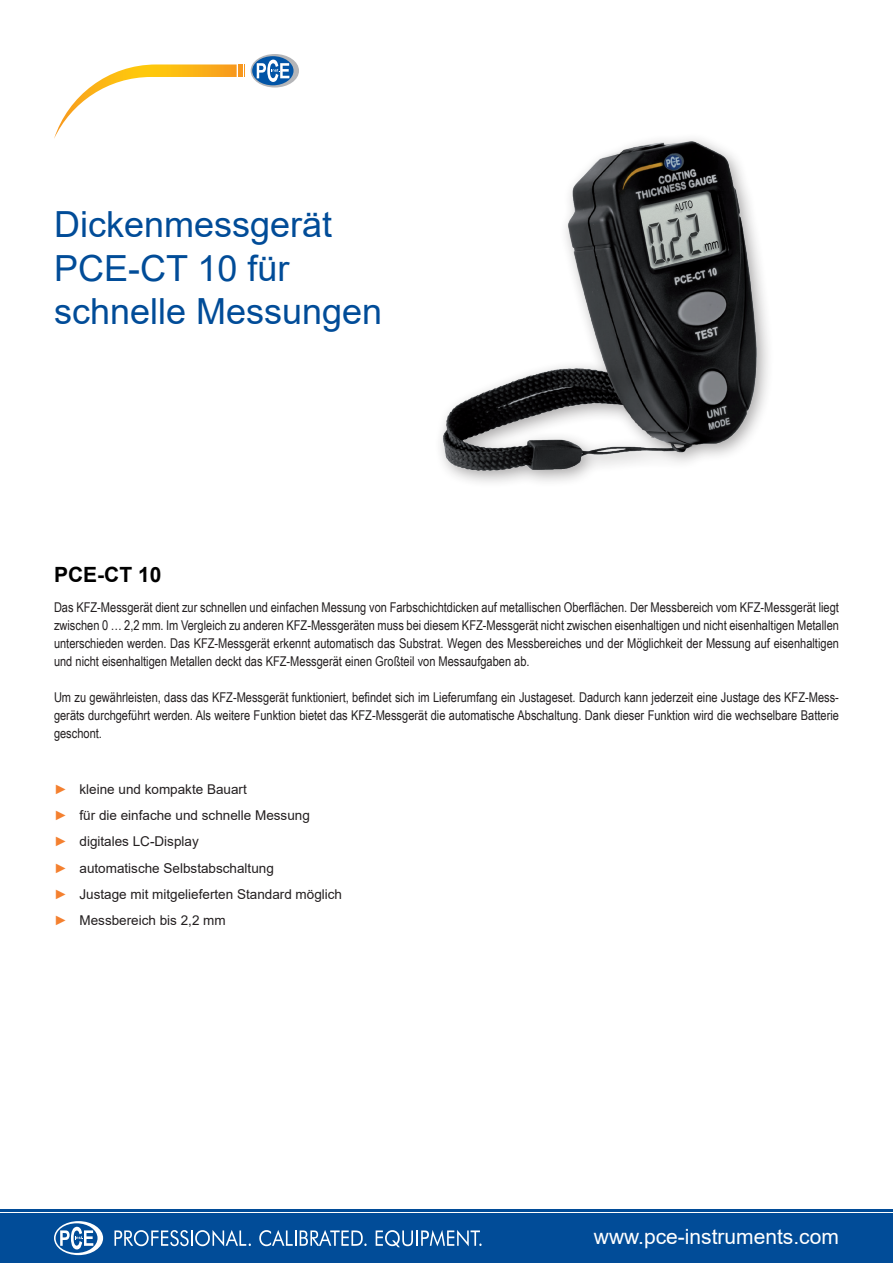
<style>
.page{position:relative;width:893px;height:1263px;background:#fff}
.page>*{position:absolute;margin:0;border:0;box-sizing:border-box;transform-origin:0 0}
.t1{font:36px/43.2px "Arial";color:#014c98}
.t2{font:21px "Arial";color:#fff}
.t3{font:700 21px "Arial";color:#000}
.t4{font:13.5px/18px "Arial Narrow";color:#231f20;text-align:justify}
.t5{font:13.5px/26.2px "Arial";color:#231f20}
.s1{color:#f4802f}
</style>
<div class="page">
<div style="left:0;top:1213px;width:893px;height:50px;background:#014c98"></div>
<svg style="left:251px;top:54px;width:48px;height:34px"></svg>
<svg style="left:252px;top:56px;width:42px;height:29px"></svg>
<svg style="left:257px;top:59px;width:32px;height:23px"></svg>
<svg style="left:54px;top:64px;width:191px;height:75px"></svg>
<svg style="left:54px;top:1221px;width:49px;height:34px"></svg>
<svg style="left:114px;top:1230px;width:137px;height:16px"></svg>
<svg style="left:259px;top:1230px;width:108px;height:16px"></svg>
<svg style="left:376px;top:1230px;width:106px;height:17px"></svg>
<hr style="left:0;top:1209px;width:893px;height:2px;background:#014c98">
<img style="left:440px;top:139px;width:328px;height:344px">
<h1 class="t1" style="left:54px;top:203px;width:330px">Dickenmessgerät<br>PCE-CT 10 für schnelle Messungen</h1>
<h2 class="t3" style="left:54px;top:559px;width:109px">PCE-CT 10</h2>
<p class="t4" style="left:54px;top:598px;width:786px">Das KFZ-Messgerät dient zur schnellen und einfachen Messung von Farbschichtdicken auf metallischen Oberflächen. Der Messbereich vom KFZ-Messgerät liegt zwischen 0 … 2,2 mm. Im Vergleich zu anderen KFZ-Messgeräten muss bei diesem KFZ-Messgerät nicht zwischen eisenhaltigen und nicht eisenhaltigen Metallen unterschieden werden. Das KFZ-Messgerät erkennt automatisch das Substrat. Wegen des Messbereiches und der Möglichkeit der Messung auf eisenhaltigen und nicht eisenhaltigen Metallen deckt das KFZ-Messgerät einen Großteil von Messaufgaben ab.</p>
<p class="t4" style="left:54px;top:688px;width:786px">Um zu gewährleisten, dass das KFZ-Messgerät funktioniert, befindet sich im Lieferumfang ein Justageset. Dadurch kann jederzeit eine Justage des KFZ-Mess&shy;geräts durchgeführt werden. Als weitere Funktion bietet das KFZ-Messgerät die automatische Abschaltung. Dank dieser Funktion wird die wechselbare Batterie geschont.</p>
<p class="t5" style="left:54px;top:776px;width:290px"><span class="s1">►</span> kleine und kompakte Bauart<br><span class="s1">►</span> für die einfache und schnelle Messung<br><span class="s1">►</span> digitales LC-Display<br><span class="s1">►</span> automatische Selbstabschaltung<br><span class="s1">►</span> Justage mit mitgelieferten Standard möglich <span class="s1">►</span> Messbereich bis 2,2 mm</p>
<h2 class="t2" style="left:594px;top:1222px;width:247px">www.pce-instruments.com</h2>
</div>
